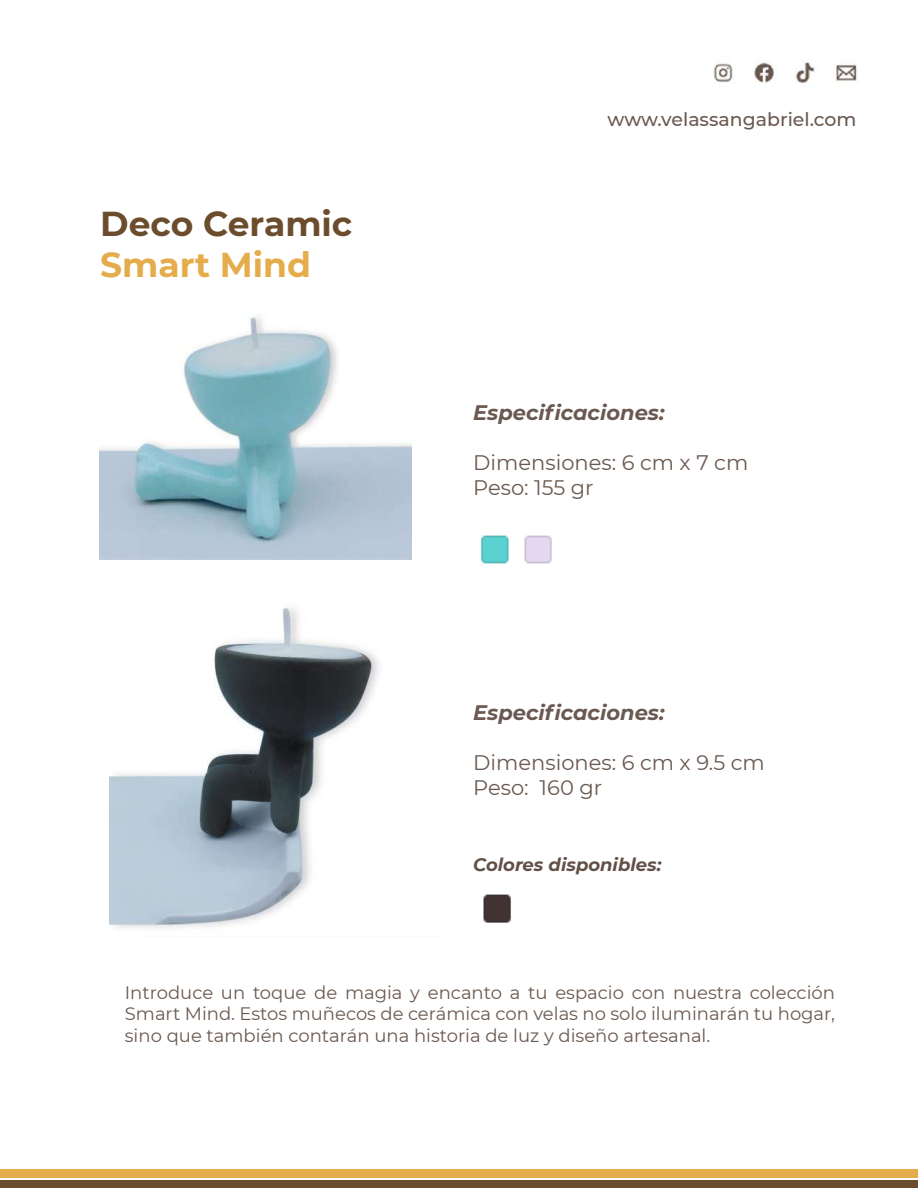
<style>
.page{position:relative;width:918px;height:1188px;background:#fff}
.page>*{position:absolute;margin:0;border:0;box-sizing:border-box;transform-origin:0 0}
.t1{font:700 34.5px "Montserrat";color:#6b4d2e}
.t2{font:700 34.5px "Montserrat";color:#e5ac4b}
.t3{font:21px/25.2px "Montserrat";color:#6a5950}
.t4{font:italic 700 21px "Montserrat";color:#6a5950}
.t5{font:500 18.9px "Montserrat";color:#6a5950}
.t6{font:18px/21.6px "Montserrat";color:#6a5950;text-align:justify}
.t7{font:italic 700 18px "Montserrat";color:#625046}
</style>
<div class="page">
<img style="left:483px;top:894px;width:28px;height:29px">
<img style="left:714px;top:62px;width:143px;height:21px">
<img style="left:480px;top:535px;width:29px;height:29px">
<img style="left:110px;top:607px;width:269px;height:321px">
<img style="left:99px;top:317px;width:312px;height:243px">
<img style="left:524px;top:535px;width:28px;height:29px">
<div style="left:0;top:1169px;width:918px;height:9px;background:#e5ac4b"></div>
<div style="left:0;top:1180px;width:918px;height:8px;background:#6b4d2e"></div>
<h1 class="t1" style="left:100px;top:199px;width:254px">Deco Ceramic</h1>
<h1 class="t2" style="left:100px;top:240px;width:212px">Smart Mind</h1>
<p class="t5" style="left:608px;top:106px;width:250px">www.velassangabriel.com</p>
<p class="t4" style="left:473px;top:397px;width:193px">Especificaciones:</p>
<p class="t3" style="left:473px;top:449px;width:277px">Dimensiones: 6 cm x 7 cm<br>Peso: 155 gr</p>
<p class="t4" style="left:473px;top:697px;width:193px">Especificaciones:</p>
<p class="t3" style="left:473px;top:749px;width:293px">Dimensiones: 6 cm x 9.5 cm<br>Peso: 160 gr</p>
<p class="t7" style="left:473px;top:852px;width:190px">Colores disponibles:</p>
<p class="t6" style="left:125px;top:981px;width:712px">Introduce un toque de magia y encanto a tu espacio con nuestra colección Smart Mind. Estos muñecos de cerámica con velas no solo iluminarán tu hogar, sino que también contarán una historia de luz y diseño artesanal.</p>
</div>
